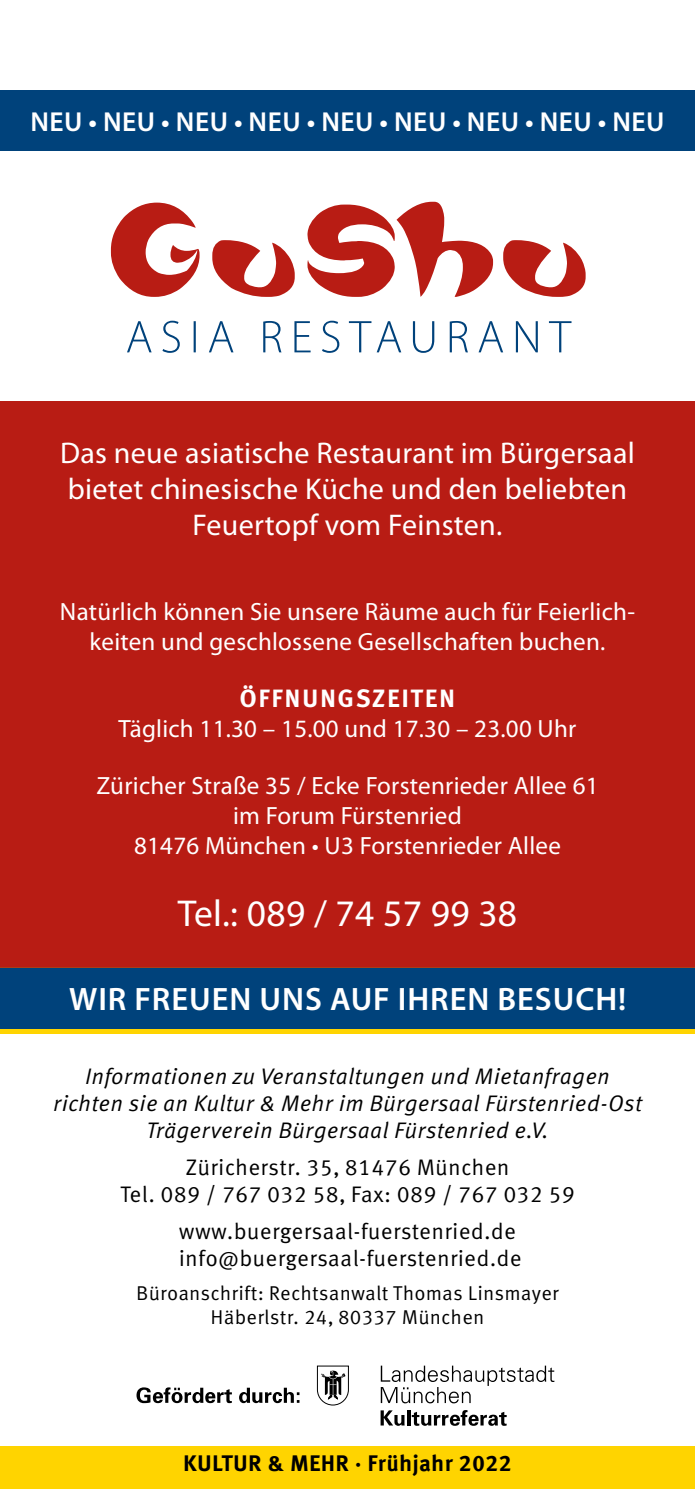
<style>
.page{position:relative;width:695px;height:1489px;background:#fff}
.page>*{position:absolute;margin:0;border:0;box-sizing:border-box;transform-origin:0 0}
.t1{font:37.5px "Myriad Pro";letter-spacing:.01em;color:#fff}
.t2{font:600 32.5px "Myriad Pro";letter-spacing:.03em;color:#fff}
.t3{font:30px/36px "Myriad Pro";letter-spacing:.01em;color:#fff;text-align:center}
.t4{font:600 27.5px "Myriad Pro";letter-spacing:.02em;color:#fff}
.t5{font:25px/30px "Myriad Pro";letter-spacing:.01em;color:#fff;text-align:center}
.t6{font:700 25px "Meta Corr";letter-spacing:.06em;color:#fff}
.t7{font:italic 22.5px/27px "Meta Corr";letter-spacing:.01em;color:#000;text-align:center}
.t8{font:22.5px/27px "Meta Corr";letter-spacing:.01em;color:#000;text-align:center}
.t9{font:700 22.5px "Meta Corr";letter-spacing:.01em;color:#000}
.t10{font:20px/24px "Meta Corr";letter-spacing:.01em;color:#000;text-align:center}
</style>
<div class="page">
<div style="left:0;top:401px;width:694px;height:588px;background:#b81c14"></div>
<div style="left:0;top:969px;width:694px;height:64px;background:linear-gradient(to right,#ffd400,#ffd400)"></div>
<div style="left:0;top:1446px;width:694px;height:42px;background:#ffd400"></div>
<svg style="left:380px;top:1365px;width:174px;height:38px"></svg>
<svg style="left:316px;top:1365px;width:33px;height:40px"></svg>
<svg style="left:136px;top:1387px;width:96px;height:15px"></svg>
<svg style="left:239px;top:1387px;width:60px;height:15px"></svg>
<svg style="left:380px;top:1410px;width:24px;height:15px"></svg>
<hr style="left:407px;top:1410px;width:3px;height:15px;background:#000">
<svg style="left:411px;top:1410px;width:95px;height:15px"></svg>
<div style="left:0;top:90px;width:694px;height:61px;background:#00427b"></div>
<div style="left:0;top:967px;width:694px;height:61px;background:#00427b"></div>
<svg style="left:127px;top:321px;width:444px;height:32px"></svg>
<svg style="left:111px;top:202px;width:474px;height:95px"></svg>
<p class="t4" style="left:30px;top:104px;width:635px">NEU • NEU • NEU • NEU • NEU • NEU • NEU • NEU • NEU</p>
<p class="t3" style="left:60px;top:435px;width:576px">Das neue asiatische Restaurant im Bürgersaal bietet chinesische Küche und den beliebten<br>Feuertopf vom Feinsten.</p>
<p class="t5" style="left:60px;top:595px;width:576px">Natürlich können Sie unsere Räume auch für Feierlich&shy;keiten und geschlossene Gesellschaften buchen.</p>
<p class="t6" style="left:239px;top:682px;width:217px">ÖFFNUNGSZEITEN</p>
<p class="t5" style="left:119px;top:712px;width:459px">Täglich 11.30 – 15.00 und 17.30 – 23.00 Uhr</p>
<p class="t5" style="left:96px;top:769px;width:503px">Züricher Straße 35 / Ecke Forstenrieder Allee 61 im Forum Fürstenried<br>81476 München • U3 Forstenrieder Allee</p>
<h1 class="t1" style="left:178px;top:889px;width:341px">Tel.: 089 / 74 57 99 38</h1>
<h2 class="t2" style="left:69px;top:978px;width:558px">WIR FREUEN UNS AUF IHREN BESUCH!</h2>
<p class="t7" style="left:53px;top:1062px;width:590px">Informationen zu Veranstaltungen und Mietanfragen richten sie an Kultur &amp; Mehr im Bürgersaal Fürstenried-Ost<br>Trägerverein Bürgersaal Fürstenried e.V.</p>
<p class="t8" style="left:120px;top:1153px;width:456px">Züricherstr. 35, 81476 München<br>Tel. 089 / 767 032 58, Fax: 089 / 767 032 59</p>
<p class="t8" style="left:179px;top:1217px;width:344px;text-align:left">www.buergersaal-fuerstenried.de info@buergersaal-fuerstenried.de</p>
<p class="t10" style="left:136px;top:1280px;width:424px">Büroanschrift: Rechtsanwalt Thomas Linsmayer<br>Häberlstr. 24, 80337 München</p>
<p class="t9" style="left:183px;top:1449px;width:330px">KULTUR &amp; MEHR · Frühjahr 2022</p>
</div>
